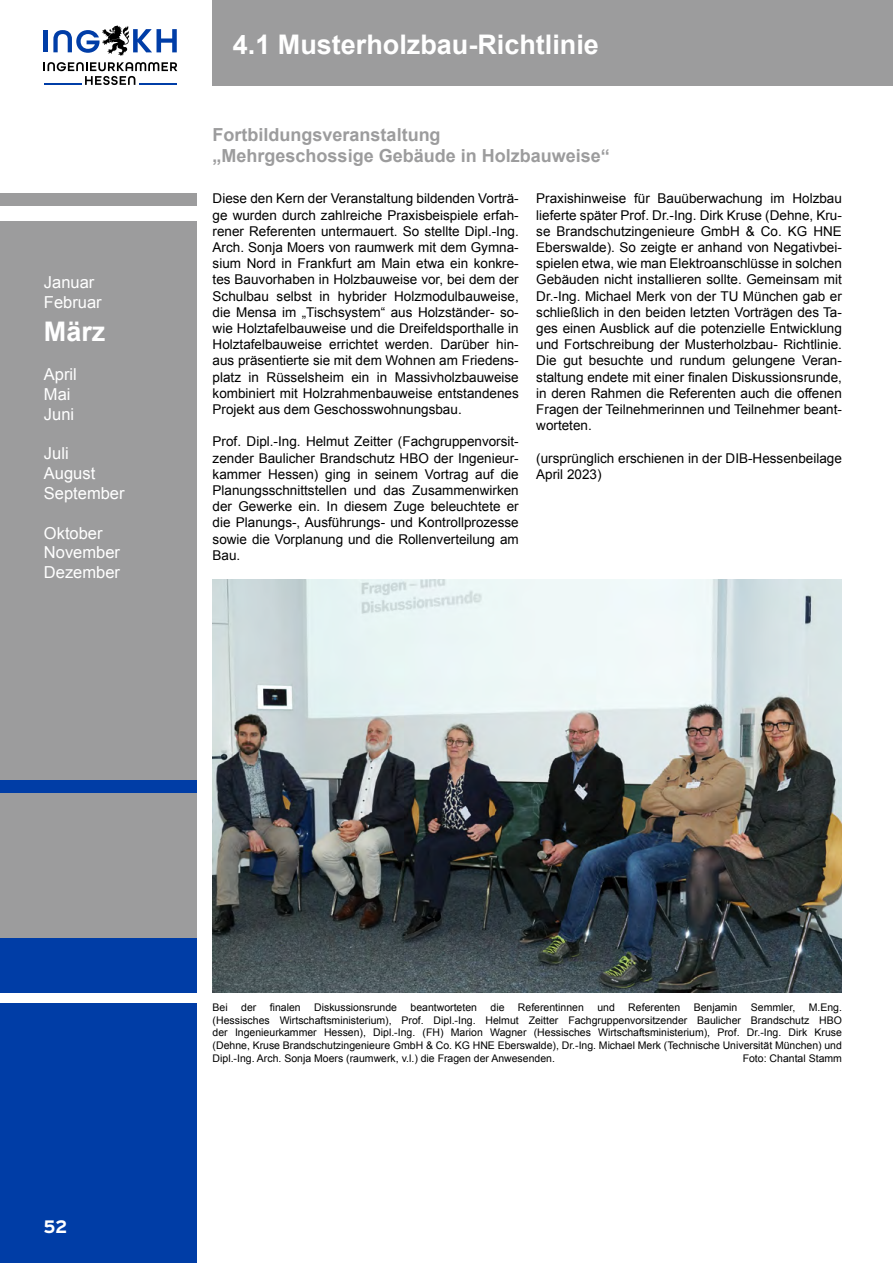
<style>
.page{position:relative;width:893px;height:1263px;background:#fff}
.page>*{position:absolute;margin:0;border:0;box-sizing:border-box;transform-origin:0 0}
.t1{font:700 27px "Arial";color:#fff}
.t2{font:700 18px/21.6px "Arial";color:#9c9c9d}
.t3{font:700 18px "Interstate";color:#fff}
.t4{font:16.5px/19.8px "Arial";color:#fff}
.t5{font:13.5px/16.2px "Arial";color:#000;text-align:justify}
.t6{font:10.5px/12.6px "Arial";color:#000;text-align:justify}
</style>
<div class="page">
<svg style="left:44px;top:62px;width:133px;height:23px"></svg>
<hr style="left:139px;top:83px;width:38px;height:2px;background:#003da7">
<hr style="left:44px;top:83px;width:37px;height:2px;background:#003da7">
<hr style="left:44px;top:31px;width:4px;height:21px;background:#003da7">
<svg style="left:53px;top:26px;width:124px;height:30px"></svg>
<div style="left:213px;top:0;width:680px;height:85px;background:#9c9c9d"></div>
<div style="left:0;top:938px;width:196px;height:55px;background:#003da6"></div>
<div style="left:0;top:1003px;width:196px;height:260px;background:#003da6"></div>
<div style="left:0;top:221px;width:196px;height:717px;background:#9c9c9d"></div>
<div style="left:0;top:193px;width:196px;height:13px;background:#9c9c9d"></div>
<div style="left:0;top:780px;width:196px;height:13px;background:#003da6"></div>
<img style="left:213px;top:580px;width:629px;height:413px">
<p class="t4" style="left:44px;top:273px;width:59px">Januar<br>Februar</p>
<h1 class="t1" style="left:44px;top:313px;width:63px">März</h1>
<p class="t4" style="left:44px;top:365px;width:35px">April<br>Mai<br>Juni</p>
<p class="t4" style="left:44px;top:444px;width:82px">Juli<br>August<br>September</p>
<p class="t4" style="left:44px;top:523px;width:78px">Oktober<br>November<br>Dezember</p>
<h1 class="t1" style="left:233px;top:26px;width:368px">4.1 Musterholzbau-Richtlinie</h1>
<h2 class="t2" style="left:213px;top:124px;width:399px">Fortbildungsveranstaltung<br>„Mehrgeschossige Gebäude in Holzbauweise“</h2>
<p class="t5" style="left:213px;top:191px;width:308px">Diese den Kern der Veranstaltung bildenden Vorträ&shy;ge wurden durch zahlreiche Praxisbeispiele erfah&shy;rener Referenten untermauert. So stellte Dipl.-Ing.<br>Arch. Sonja Moers von raumwerk mit dem Gymna&shy;sium Nord in Frankfurt am Main etwa ein konkre&shy;tes Bauvorhaben in Holzbauweise vor, bei dem der Schulbau selbst in hybrider Holzmodulbauweise, die Mensa im „Tischsystem“ aus Holzständer- so&shy;wie Holztafelbauweise und die Dreifeldsporthalle in Holztafelbauweise errichtet werden. Darüber hin&shy;aus präsentierte sie mit dem Wohnen am Friedens&shy;platz in Rüsselsheim ein in Massivholzbauweise kombiniert mit Holzrahmenbauweise entstandenes Projekt aus dem Geschosswohnungsbau.</p>
<p class="t5" style="left:213px;top:434px;width:308px">Prof. Dipl.-Ing. Helmut Zeitter (Fachgruppenvorsit&shy;zender Baulicher Brandschutz HBO der Ingenieur&shy;kammer Hessen) ging in seinem Vortrag auf die Planungsschnittstellen und das Zusammenwirken der Gewerke ein. In diesem Zuge beleuchtete er die Planungs-, Ausführungs- und Kontrollprozesse sowie die Vorplanung und die Rollenverteilung am Bau.</p>
<p class="t5" style="left:536px;top:191px;width:307px">Praxishinweise für Bauüberwachung im Holzbau lieferte später Prof. Dr.-Ing. Dirk Kruse (Dehne, Kru&shy;se Brandschutzingenieure GmbH &amp; Co. KG HNE Eberswalde). So zeigte er anhand von Negativbei&shy;spielen etwa, wie man Elektroanschlüsse in solchen Gebäuden nicht installieren sollte. Gemeinsam mit Dr.-Ing. Michael Merk von der TU München gab er schließlich in den beiden letzten Vorträgen des Ta&shy;ges einen Ausblick auf die potenzielle Entwicklung und Fortschreibung der Musterholzbau- Richtlinie.<br>Die gut besuchte und rundum gelungene Veran&shy;staltung endete mit einer finalen Diskussionsrunde, in deren Rahmen die Referenten auch die offenen Fragen der Teilnehmerinnen und Teilnehmer beant&shy;worteten.</p>
<p class="t5" style="left:536px;top:450px;width:307px">(ursprünglich erschienen in der DIB-Hessenbeilage<br>April 2023)</p>
<h2 class="t3" style="left:44px;top:1216px;width:25px">52</h2>
<p class="t6" style="left:213px;top:1001px;width:17px">Bei</p>
<p class="t6" style="left:241px;top:1001px;width:17px">der</p>
<p class="t6" style="left:270px;top:1001px;width:32px">finalen</p>
<p class="t6" style="left:314px;top:1001px;width:84px">Diskussionsrunde</p>
<p class="t6" style="left:411px;top:1001px;width:68px">beantworteten</p>
<p class="t6" style="left:490px;top:1001px;width:16px">die</p>
<p class="t6" style="left:518px;top:1001px;width:67px">Referentinnen</p>
<p class="t6" style="left:597px;top:1001px;width:19px">und</p>
<p class="t6" style="left:628px;top:1001px;width:53px">Referenten</p>
<p class="t6" style="left:694px;top:1001px;width:45px">Benjamin</p>
<p class="t6" style="left:751px;top:1001px;width:46px">Semmler,</p>
<p class="t6" style="left:213px;top:1001px;width:631px;text-indent:596px">M.Eng. (Hessisches Wirtschaftsministerium), Prof. Dipl.-Ing. Helmut Zeitter Fachgruppenvorsitzender Baulicher Brandschutz HBO der Ingenieurkammer Hessen), Dipl.-Ing. (FH) Marion Wagner (Hessisches Wirtschaftsministerium), Prof. Dr.-Ing. Dirk Kruse (Dehne, Kruse Brandschutzingenieure GmbH &amp; Co. KG HNE Eberswalde), Dr.-Ing. Michael Merk (Technische Universität München) und Dipl.-Ing. Arch. Sonja Moers (raumwerk, v.l.) die Fragen der Anwesenden.</p>
<p class="t6" style="left:743px;top:1052px;width:101px">Foto: Chantal Stamm</p>
</div>
